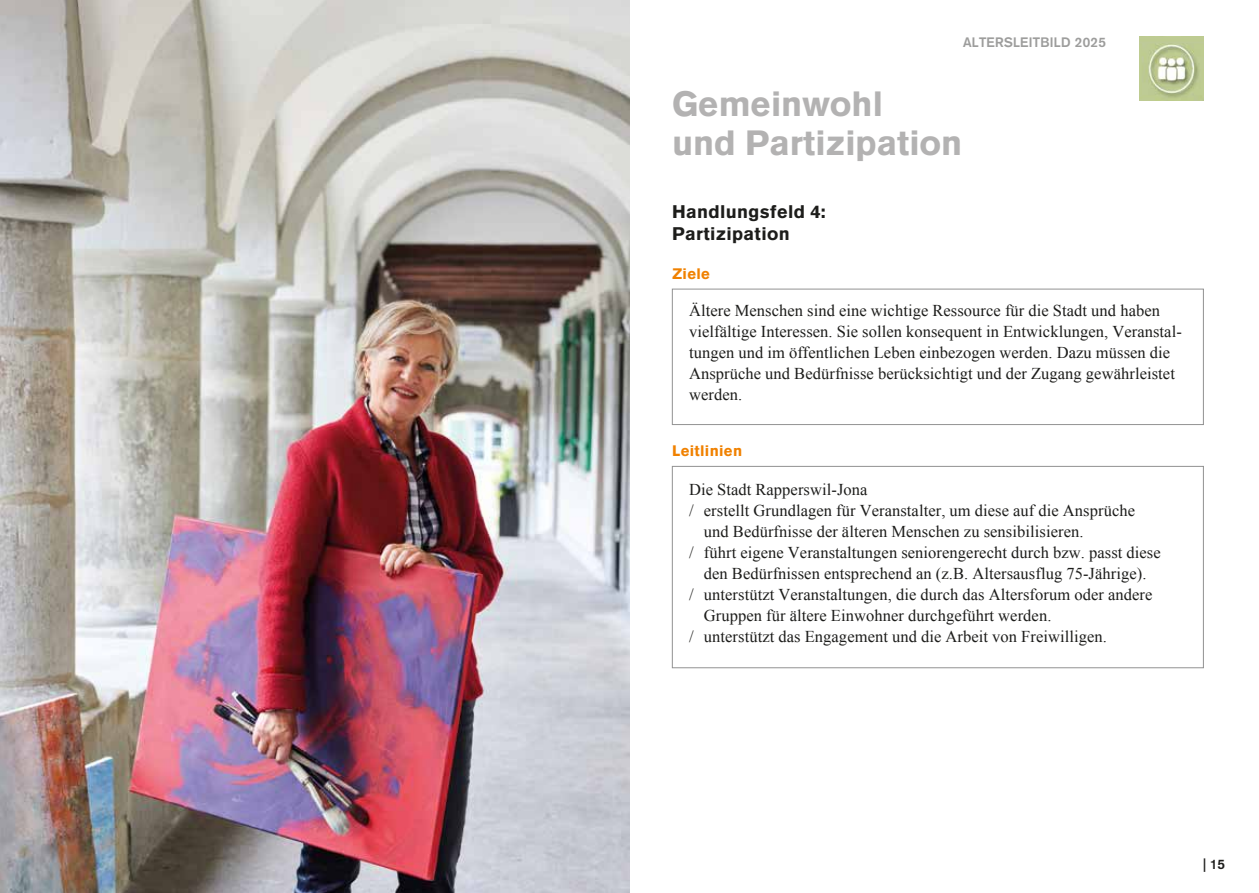
<style>
.page{position:relative;width:1259px;height:893px;background:#fff}
.page>*{position:absolute;margin:0;border:0;box-sizing:border-box;transform-origin:0 0}
.t1{font:900 34.5px/39px "Akzidenz Grotesk";color:#b3b2b2}
.t2{font:900 18px/22.5px "Akzidenz Grotesk";letter-spacing:.02em;color:#1d1d1b}
.t3{font:16.5px/21px "Times New Roman";letter-spacing:.005em;color:#1d1d1b}
.t4{font:900 15px "Akzidenz Grotesk";letter-spacing:.02em;color:#f08100}
.t5{font:700 13.5px "Akzidenz Grotesk";letter-spacing:.025em;color:#9d9d9c}
.t6{font:700 13.5px "Akzidenz Grotesk";color:#1d1d1b}
</style>
<div class="page">
<div style="left:672px;top:466px;width:531px;height:202px;border:1px solid #929292"></div>
<div style="left:672px;top:289px;width:531px;height:136px;border:1px solid #929292"></div>
<img style="left:0;top:0;width:629px;height:893px">
<img style="left:1140px;top:36px;width:63px;height:65px">
<p class="t5" style="left:963px;top:34px;width:144px">ALTERSLEITBILD 2025</p>
<h1 class="t1" style="left:672px;top:84px;width:292px">Gemeinwohl<br>und Partizipation</h1>
<p class="t2" style="left:672px;top:200px;width:155px">Handlungsfeld 4:<br>Partizipation</p>
<p class="t4" style="left:672px;top:265px;width:40px">Ziele</p>
<p class="t3" style="left:689px;top:300px;width:494px">Ältere Menschen sind eine wichtige Ressource für die Stadt und haben vielfältige Interessen. Sie sollen konsequent in Entwicklungen, Veranstal&shy;tungen und im öffentlichen Leben einbezogen werden. Dazu müssen die Ansprüche und Bedürfnisse berücksichtigt und der Zugang gewährleistet werden.</p>
<p class="t4" style="left:672px;top:441px;width:72px">Leitlinien</p>
<p class="t3" style="left:689px;top:479px;width:180px">Die Stadt Rapperswil-Jona</p>
<p class="t3" style="left:689px;top:500px;width:447px">/ erstellt Grundlagen für Veranstalter, um diese auf die Ansprüche</p>
<p class="t3" style="left:704px;top:521px;width:381px">und Bedürfnisse der älteren Menschen zu sensibilisieren.</p>
<p class="t3" style="left:689px;top:542px;width:473px">/ führt eigene Veranstaltungen seniorengerecht durch bzw. passt diese</p>
<p class="t3" style="left:704px;top:563px;width:444px">den Bedürfnissen entsprechend an (z.B. Altersausflug 75-Jährige).</p>
<p class="t3" style="left:689px;top:584px;width:465px">/ unterstützt Veranstaltungen, die durch das Altersforum oder andere</p>
<p class="t3" style="left:704px;top:605px;width:349px">Gruppen für ältere Einwohner durchgeführt werden.</p>
<p class="t3" style="left:689px;top:626px;width:419px">/ unterstützt das Engagement und die Arbeit von Freiwilligen.</p>
<p class="t6" style="left:1203px;top:857px;width:23px">| 15</p>
</div>
